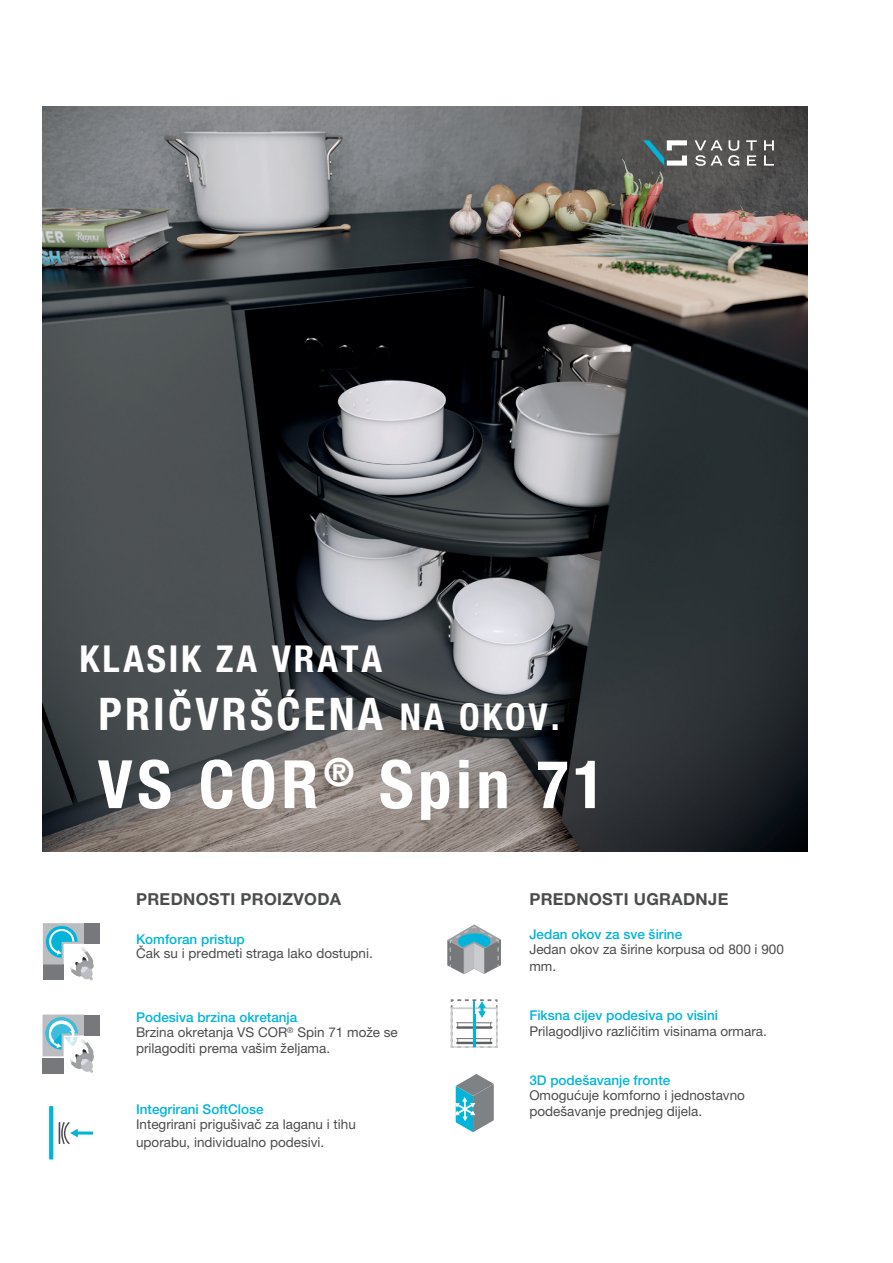
<style>
.page{position:relative;width:893px;height:1263px;background:#fff}
.page>*{position:absolute;margin:0;border:0;box-sizing:border-box;transform-origin:0 0}
.t1{font:700 condensed 66.75px "Helvetica Neue LT Pro";letter-spacing:.065em;color:#fff}
.t2{font:700 condensed 45px "Helvetica Neue LT Pro";letter-spacing:.07em;color:#fff}
.t3{font:700 condensed 37.2px "Helvetica Neue LT Pro";letter-spacing:.075em;color:#fff}
.t4{font:700 16.5px "Helvetica Neue LT Pro";letter-spacing:.02em;color:#4b4c4d}
.t5{font:13.5px/15.5px "Helvetica Neue LT Pro";color:#4b4c4d}
.t6{font:500 13.5px "Helvetica Neue LT Pro";color:#02b4da}
.s1{font-size:37.2px}
.s2{font-weight:500;color:#02b4da}
</style>
<div class="page">
<svg style="left:59px;top:1122px;width:34px;height:22px"></svg>
<svg style="left:49px;top:1106px;width:4px;height:53px"></svg>
<div style="left:84px;top:923px;width:15px;height:21px;background:#76787b"></div>
<svg style="left:43px;top:923px;width:51px;height:57px"></svg>
<div style="left:84px;top:1014px;width:16px;height:21px;background:#76787b"></div>
<svg style="left:43px;top:1014px;width:52px;height:59px"></svg>
<svg style="left:455px;top:1074px;width:39px;height:58px"></svg>
<svg style="left:451px;top:999px;width:46px;height:49px"></svg>
<svg style="left:447px;top:924px;width:54px;height:50px"></svg>
<img style="left:43px;top:106px;width:765px;height:745px">
<svg style="left:764px;top:140px;width:10px;height:26px"></svg>
<svg style="left:746px;top:140px;width:11px;height:26px"></svg>
<svg style="left:695px;top:140px;width:44px;height:26px"></svg>
<svg style="left:643px;top:140px;width:44px;height:26px"></svg>
<h3 class="t3" style="left:80px;top:636px;width:304px">KLASIK ZA VRATA</h3>
<h2 class="t2" style="left:99px;top:686px;width:462px">PRIČVRŠĆENA <span class="s1">NA OKOV.</span></h2>
<h1 class="t1" style="left:98px;top:744px;width:509px">VS COR<sup>®</sup> Spin 71</h1>
<p class="t4" style="left:136px;top:889px;width:207px">PREDNOSTI PROIZVODA</p>
<p class="t6" style="left:136px;top:931px;width:110px">Komforan pristup</p>
<p class="t5" style="left:136px;top:946px;width:238px">Čak su i predmeti straga lako dostupni.</p>
<p class="t5" style="left:136px;top:1009px;width:263px"><span class="s2">Podesiva brzina okretanja<br></span>Brzina okretanja VS COR<sup>®</sup> Spin 71 može se prilagoditi prema vašim željama.</p>
<p class="t6" style="left:136px;top:1101px;width:129px">Integrirani SoftClose</p>
<p class="t5" style="left:136px;top:1116px;width:221px;line-height:17.1px">Integrirani prigušivač za laganu i tihu uporabu, individualno podesivi.</p>
<p class="t4" style="left:529px;top:889px;width:201px">PREDNOSTI UGRADNJE</p>
<p class="t6" style="left:529px;top:926px;width:154px">Jedan okov za sve širine</p>
<p class="t5" style="left:529px;top:941px;width:256px;line-height:17px">Jedan okov za širine korpusa od 800 i 900 mm.</p>
<p class="t6" style="left:529px;top:1007px;width:190px">Fiksna cijev podesiva po visini</p>
<p class="t5" style="left:529px;top:1023px;width:239px">Prilagodljivo različitim visinama ormara.</p>
<p class="t6" style="left:529px;top:1072px;width:143px">3D podešavanje fronte</p>
<p class="t5" style="left:529px;top:1087px;width:217px;line-height:16px">Omogućuje komforno i jednostavno podešavanje prednjeg dijela.</p>
</div>
